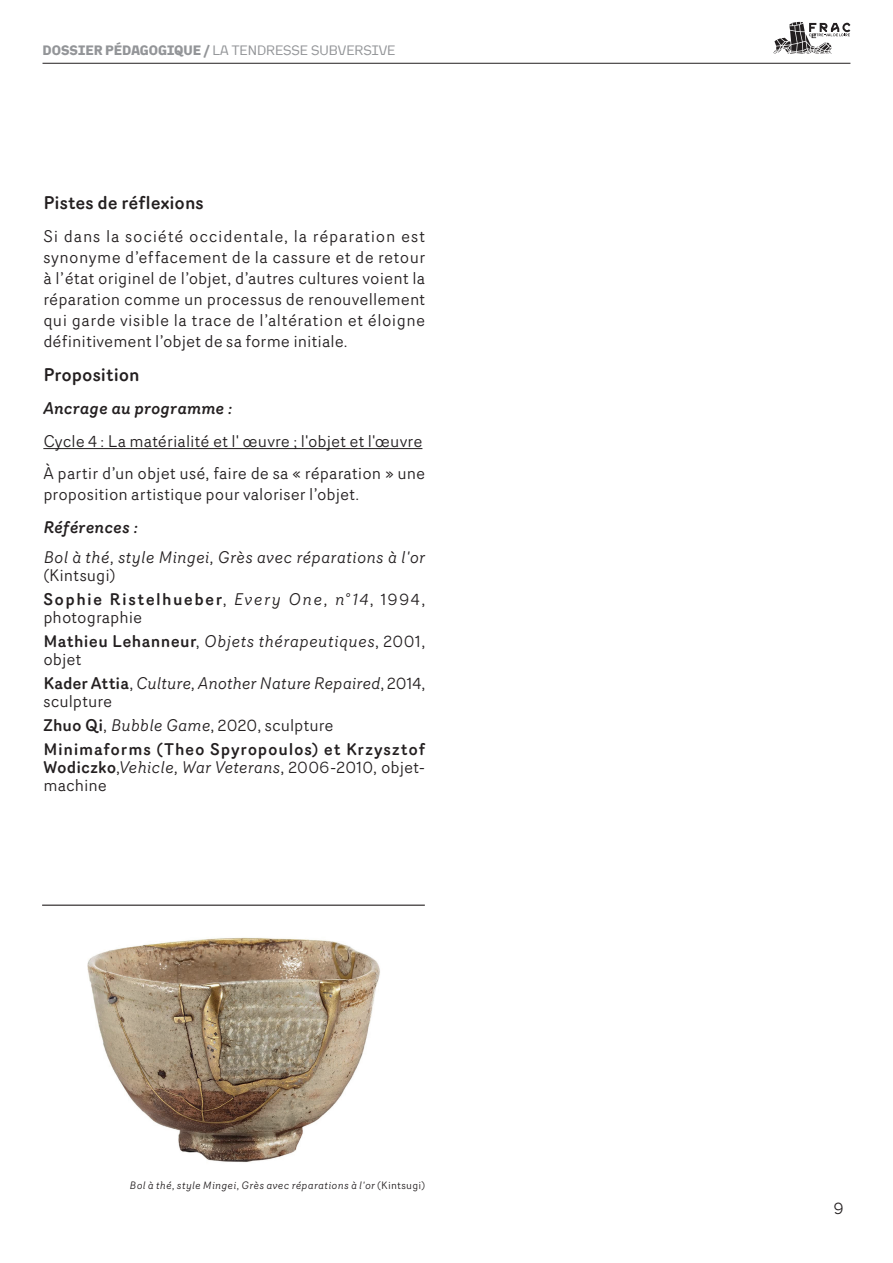
<style>
.page{position:relative;width:893px;height:1263px;background:#fff}
.page>*{position:absolute;margin:0;border:0;box-sizing:border-box;transform-origin:0 0}
.t1{font:500 18px "Router";color:#231f20}
.t2{font:16.5px/21px "Router";color:#231f20}
.t3{font:italic 16.5px/23.9px "Router";letter-spacing:.005em;color:#231f20}
.t4{font:500 16.5px/23.9px "Router";letter-spacing:.055em;color:#231f20}
.t5{font:500 16.5px/23.9px "Router";letter-spacing:.085em;color:#231f20}
.t6{font:italic 500 16.5px "Router";color:#231f20}
.t7{font:13.5px "Kade";color:#939598}
.t8{font:italic 10.5px "Router";letter-spacing:.02em;color:#231f20}
.s1{font-weight:700}
.s2{font-weight:400}
.s3{font-weight:400;font-style:italic}
.s4{font-style:normal}
.s5{font-weight:500;font-style:normal}
.s6{font-weight:500}
.s7{font-style:italic}
</style>
<div class="page">
<hr style="left:43px;top:63px;width:807px;height:1px;background:#231f20">
<svg style="left:773px;top:22px;width:77px;height:32px"></svg>
<img style="left:87px;top:937px;width:293px;height:225px">
<hr style="left:42px;top:904px;width:383px;height:2px;background:#231f20">
<hr style="left:43px;top:448px;width:379px;height:1px;background:#231f20">
<p class="t7" style="left:43px;top:41px;width:354px"><span class="s1">DOSSIER PÉDAGOGIQUE /</span> LA TENDRESSE SUBVERSIVE</p>
<p class="t1" style="left:43px;top:189px;width:162px">Pistes de réflexions</p>
<p class="t2" style="left:43px;top:225px;width:383px;text-align:justify">Si dans la société occidentale, la réparation est synonyme d’effacement de la cassure et de retour à l’état originel de l’objet, d’autres cultures voient la réparation comme un processus de renouvellement qui garde visible la trace de l’altération et éloigne définitivement l’objet de sa forme initiale.</p>
<p class="t1" style="left:43px;top:361px;width:98px">Proposition</p>
<p class="t6" style="left:43px;top:395px;width:190px">Ancrage au programme :</p>
<p class="t2" style="left:43px;top:424px;width:383px;line-height:32.8px">Cycle 4 : La matérialité et l' œuvre ; l'objet et l'œuvre<br>À partir d’un objet usé, faire de sa « réparation » une</p>
<p class="t2" style="left:43px;top:484px;width:317px">proposition artistique pour valoriser l’objet.</p>
<p class="t6" style="left:43px;top:515px;width:96px">Références :</p>
<p class="t3" style="left:43px;top:545px;width:383px">Bol à thé, style Mingei, Grès avec réparations à l'or</p>
<p class="t5" style="left:43px;top:563px;width:383px"><span class="s2">(Kintsugi)<br></span>Sophie Ristelhueber<span class="s2">,</span> <span class="s3">Every One, n°14</span><span class="s2">, 1994,</span></p>
<p class="t3" style="left:43px;top:605px;width:383px"><span class="s4">photographie<br></span><span class="s5">Mathieu Lehanneur</span><span class="s4">,</span> Objets thérapeutiques<span class="s4">, 2001,</span></p>
<p class="t3" style="left:43px;top:647px;width:383px"><span class="s4">objet<br></span><span class="s5">Kader Attia</span><span class="s4">,</span> Culture, Another Nature Repaired<span class="s4">, 2014,</span></p>
<p class="t4" style="left:43px;top:689px;width:383px"><span class="s2">sculpture<br></span>Zhuo Qi<span class="s2">,</span> <span class="s3">Bubble Game</span><span class="s2">, 2020, sculpture<br></span>Minimaforms (Theo Spyropoulos) et Krzysztof</p>
<p class="t2" style="left:43px;top:758px;width:383px;line-height:18px"><span class="s6">Wodiczko</span>,<span class="s7">Vehicle, War Veterans</span>, 2006-2010, objet&shy;machine</p>
<p class="t8" style="left:130px;top:1177px;width:297px">Bol à thé, style Mingei, Grès avec réparations à l'or <span class="s4">(Kintsugi)</span></p>
<p class="t2" style="left:833px;top:1197px;width:13px">9</p>
</div>
